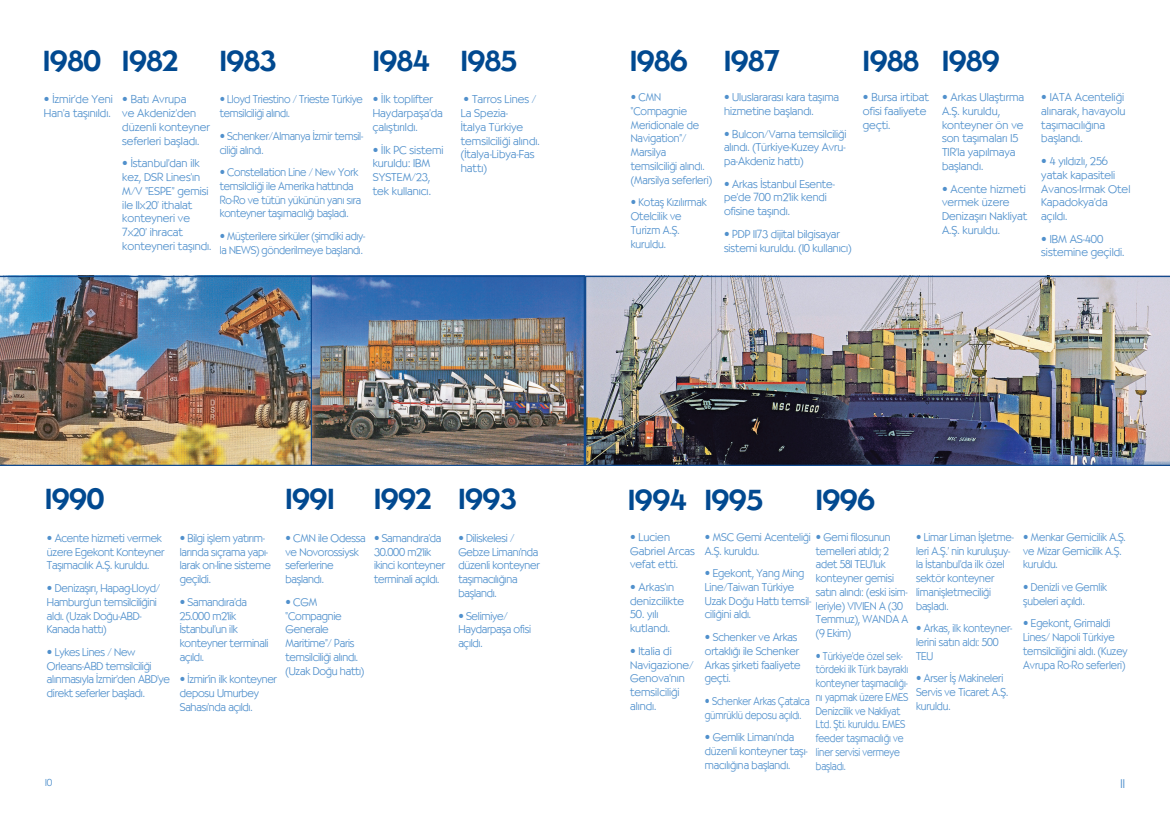
<style>
.page{position:relative;width:1170px;height:815px;background:#fff}
.page>*{position:absolute;margin:0;border:0;box-sizing:border-box;transform-origin:0 0}
.t1{font:500 28.75px "TR Bernhardt";color:#014990}
.t2{font:300 12.5px "TR Bernhardt";color:#5090cc}
.t3{font:300 11.25px/13.8px "TR Bernhardt";letter-spacing:-.01em;color:#5090cc}
.t4{font:300 11.25px/13.8px "TR Bernhardt";letter-spacing:-.01em;color:#5090cc;scale:.94 1}
.t5{font:300 11.25px/13.8px "TR Bernhardt";letter-spacing:-.01em;color:#5090cc;scale:.96 1}
.t6{font:300 11.25px/13.8px "TR Bernhardt";letter-spacing:-.01em;color:#5090cc;scale:.87 1}
.t7{font:300 11.25px/13.8px "TR Bernhardt";letter-spacing:-.01em;color:#5090cc;scale:.95 1}
.t8{font:300 10px "TR Bernhardt";color:#5090cc}
</style>
<div class="page">
<img style="left:312px;top:278px;width:271px;height:186px">
<img style="left:585px;top:276px;width:584px;height:190px">
<div style="left:310px;top:276px;width:275px;height:190px;border:1px solid #124a8e"></div>
<img style="left:0;top:276px;width:312px;height:190px">
<p class="t1" style="left:43px;top:44px;width:59px">1980</p>
<p class="t1" style="left:122px;top:44px;width:57px">1982</p>
<p class="t1" style="left:220px;top:44px;width:58px">1983</p>
<p class="t1" style="left:373px;top:44px;width:58px">1984</p>
<p class="t1" style="left:461px;top:44px;width:58px">1985</p>
<p class="t3" style="left:44px;top:93px;width:70px">• İzmir’de Yeni<br>Han’a taşınıldı.</p>
<p class="t3" style="left:122px;top:93px;width:89px">• Batı Avrupa<br>ve Akdeniz’den düzenli konteyner seferleri başladı.</p>
<p class="t3" style="left:122px;top:157px;width:91px">• İstanbul’dan ilk kez, DSR Lines’ın<br>M/V “ESPE” gemisi ile 11x20’ ithalat konteyneri ve<br>7x20’ ihracat konteyneri taşındı.</p>
<p class="t3" style="left:373px;top:93px;width:72px">• İlk toplifter<br>Haydarpaşa’da çalıştırıldı.</p>
<p class="t3" style="left:373px;top:143px;width:72px">• İlk PC sistemi kuruldu: IBM<br>SYSTEM/23, tek kullanıcı.</p>
<p class="t4" style="left:220px;top:93px;width:154px">• Lloyd Triestino / Trieste Türkiye temsilciliği alındı.</p>
<p class="t4" style="left:220px;top:129px;width:154px">• Schenker/Almanya İzmir temsil&shy;ciliği alındı.</p>
<p class="t4" style="left:220px;top:165px;width:152px">• Constellation Line / New York temsilciliği ile Amerika hattında Ro-Ro ve tütün yükünün yanı sıra konteyner taşımacılığı başladı.</p>
<p class="t4" style="left:220px;top:229px;width:156px">• Müşterilere sirküler (şimdiki adıy&shy;la NEWS) gönderilmeye başlandı.</p>
<p class="t3" style="left:461px;top:93px;width:80px">• Tarros Lines /<br>La Spezia-<br>İtalya Türkiye temsilciliği alındı. (İtalya-Libya-Fas hattı)</p>
<p class="t1" style="left:630px;top:44px;width:59px">1986</p>
<p class="t1" style="left:724px;top:44px;width:57px">1987</p>
<p class="t1" style="left:862px;top:44px;width:57px">1988</p>
<p class="t1" style="left:941px;top:44px;width:59px">1989</p>
<p class="t7" style="left:630px;top:91px;width:87px">• CMN “Compagnie<br>Meridionale de<br>Navigation”/<br>Marsilya temsilciliği alındı. (Marsilya seferleri)</p>
<p class="t7" style="left:630px;top:196px;width:81px">• Kotaş Kızılırmak<br>Otelcilik ve<br>Turizm A.Ş. kuruldu.</p>
<p class="t3" style="left:862px;top:91px;width:67px">• Bursa irtibat ofisi faaliyete geçti.</p>
<p class="t3" style="left:941px;top:91px;width:84px">• Arkas Ulaştırma<br>A.Ş. kuruldu, konteyner ön ve son taşımaları 15<br>TIR’la yapılmaya başlandı.</p>
<p class="t3" style="left:941px;top:182px;width:87px">• Acente hizmeti vermek üzere<br>Denizaşırı Nakliyat<br>A.Ş. kuruldu.</p>
<p class="t3" style="left:724px;top:91px;width:117px">• Uluslararası kara taşıma hizmetine başlandı.</p>
<p class="t3" style="left:724px;top:127px;width:124px;text-align:justify">• Bulcon/Varna temsilciliği alındı. (Türkiye-Kuzey Avru&shy;pa-Akdeniz hattı)</p>
<p class="t3" style="left:724px;top:177px;width:112px">• Arkas İstanbul Esente&shy;pe’de 700 m2’lik kendi ofisine taşındı.</p>
<p class="t3" style="left:724px;top:227px;width:129px">• PDP 1173 dijital bilgisayar sistemi kuruldu. (10 kullanıcı)</p>
<p class="t3" style="left:1041px;top:91px;width:86px">• IATA Acenteliği alınarak, havayolu taşımacılığına başlandı.</p>
<p class="t3" style="left:1041px;top:154px;width:91px">• 4 yıldızlı, 256 yatak kapasiteli<br>Avanos-Irmak Otel<br>Kapadokya’da açıldı.</p>
<p class="t3" style="left:1041px;top:232px;width:85px">• IBM AS-400 sistemine geçildi.</p>
<p class="t1" style="left:45px;top:483px;width:61px">1990</p>
<p class="t1" style="left:285px;top:483px;width:50px">1991</p>
<p class="t1" style="left:374px;top:483px;width:59px">1992</p>
<p class="t1" style="left:458px;top:483px;width:59px">1993</p>
<p class="t3" style="left:47px;top:531px;width:119px">• Acente hizmeti vermek üzere Egekont Konteyner<br>Taşımacılık A.Ş. kuruldu.</p>
<p class="t3" style="left:47px;top:581px;width:115px">• Denizaşırı, Hapag-Lloyd/<br>Hamburg’un temsilciliğini aldı. (Uzak Doğu-ABD-<br>Kanada hattı)</p>
<p class="t3" style="left:47px;top:645px;width:124px">• Lykes Lines / New<br>Orleans-ABD temsilciliği alınmasıyla İzmir’den ABD’ye direkt seferler başladı.</p>
<p class="t3" style="left:285px;top:531px;width:81px">• CMN ile Odessa ve Novorossiysk seferlerine başlandı.</p>
<p class="t3" style="left:285px;top:595px;width:74px">• CGM “Compagnie<br>Generale<br>Maritime”/ Paris temsilciliği alındı.</p>
<p class="t3" style="left:285px;top:664px;width:80px">(Uzak Doğu hattı)</p>
<p class="t3" style="left:180px;top:531px;width:92px">• Bilgi işlem yatırım&shy;larında sıçrama yapı&shy;larak on-line sisteme geçildi.</p>
<p class="t3" style="left:180px;top:595px;width:90px">• Samandıra’da<br>25.000 m2’lik<br>İstanbul’un ilk konteyner terminali açıldı.</p>
<p class="t3" style="left:180px;top:673px;width:99px">• İzmir’in ilk konteyner deposu Umurbey<br>Sahası’nda açıldı.</p>
<p class="t3" style="left:374px;top:531px;width:69px">• Samandıra’da</p>
<p class="t3" style="left:374px;top:545px;width:73px">30.000 m2’lik ikinci konteyner terminali açıldı.</p>
<p class="t3" style="left:458px;top:531px;width:83px">• Diliskelesi /<br>Gebze Limanı’nda düzenli konteyner taşımacılığına başlandı.</p>
<p class="t3" style="left:458px;top:609px;width:74px">• Selimiye/<br>Haydarpaşa ofisi açıldı.</p>
<p class="t1" style="left:628px;top:484px;width:60px">1994</p>
<p class="t1" style="left:704px;top:484px;width:59px">1995</p>
<p class="t1" style="left:815px;top:484px;width:61px">1996</p>
<p class="t3" style="left:630px;top:530px;width:66px">• Lucien<br>Gabriel Arcas vefat etti.</p>
<p class="t3" style="left:630px;top:580px;width:56px">• Arkas’ın denizcilikte</p>
<p class="t3" style="left:630px;top:608px;width:42px">50. yılı kutlandı.</p>
<p class="t3" style="left:630px;top:644px;width:65px">• Italia di<br>Navigazione/<br>Genova’nın temsilciliği alındı.</p>
<p class="t4" style="left:916px;top:530px;width:105px">• Limar Liman İşletme&shy;leri A.Ş.’ nin kuruluşuy&shy;la İstanbul’da ilk özel sektör konteyner limanişletmeciliği başladı.</p>
<p class="t4" style="left:916px;top:621px;width:104px">• Arkas, ilk konteyner&shy;lerini satın aldı: 500<br>TEU</p>
<p class="t4" style="left:916px;top:672px;width:99px">• Arser İş Makineleri<br>Servis ve Ticaret A.Ş. kuruldu.</p>
<p class="t5" style="left:704px;top:530px;width:195px">• MSC Gemi Acenteliği • Gemi filosunun<br>A.Ş. kuruldu.</p>
<p class="t5" style="left:704px;top:566px;width:112px">• Egekont, Yang Ming<br>Line/Taiwan Türkiye<br>Uzak Doğu Hattı temsil&shy;ciliğini aldı.</p>
<p class="t5" style="left:704px;top:630px;width:101px">• Schenker ve Arkas ortaklığı ile Schenker<br>Arkas şirketi faaliyete geçti.</p>
<p class="t6" style="left:704px;top:694px;width:122px">• Schenker Arkas Çatalca gümrüklü deposu açıldı.</p>
<p class="t5" style="left:704px;top:731px;width:109px">• Gemlik Limanı’nda düzenli konteyner taşı&shy;macılığına başlandı.</p>
<p class="t4" style="left:815px;top:544px;width:100px">temelleri atıldı; 2 adet 581 TEU’luk konteyner gemisi satın alındı: (eski isim&shy;leriyle) VIVIEN A (30<br>Temmuz), WANDA A (9 Ekim)</p>
<p class="t6" style="left:815px;top:649px;width:108px">• Türkiye’de özel sek&shy;tördeki ilk Türk bayraklı konteyner taşımacılığı&shy;nı yapmak üzere EMES<br>Denizcilik ve Nakliyat<br>Ltd. Şti. kuruldu. EMES feeder taşımacılığı ve liner servisi vermeye başladı.</p>
<p class="t4" style="left:1023px;top:530px;width:110px">• Menkar Gemicilik A.Ş. ve Mizar Gemicilik A.Ş. kuruldu.</p>
<p class="t4" style="left:1023px;top:580px;width:91px">• Denizli ve Gemlik şubeleri açıldı.</p>
<p class="t4" style="left:1023px;top:617px;width:112px">• Egekont, Grimaldi<br>Lines/ Napoli Türkiye temsilciliğini aldı. (Kuzey<br>Avrupa Ro-Ro seferleri)</p>
<p class="t8" style="left:45px;top:776px;width:9px">10</p>
<p class="t2" style="left:1120px;top:776px;width:6px">11</p>
</div>
